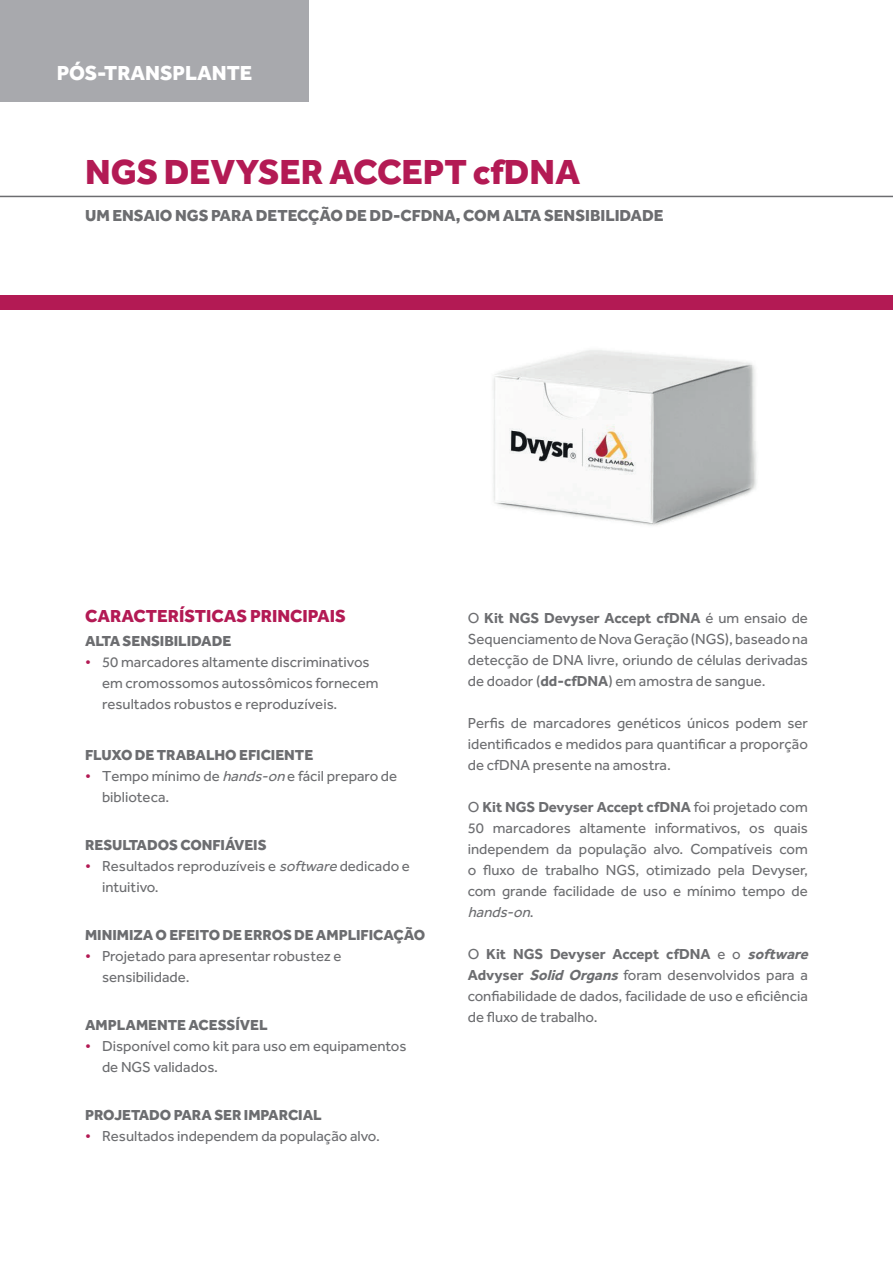
<style>
.page{position:relative;width:893px;height:1263px;background:#fff}
.page>*{position:absolute;margin:0;border:0;box-sizing:border-box;transform-origin:0 0}
.t1{font:800 36px "Effra";color:#b31a54}
.t2{font:800 21px "Effra";color:#fff}
.t3{font:800 18px "Effra";color:#b31a54}
.t4{font:800 16.5px "Effra";color:#6c6d70}
.t5{font:15px/21px "Effra";color:#6c6d70}
.t6{font:800 15px "Effra";color:#6c6d70}
.s1{color:#b31a54}
.s2{font-style:italic}
.s3{font-weight:700}
.s4{font-weight:700;font-style:italic}
</style>
<div class="page">
<div style="left:0;top:0;width:308px;height:101px;background:#a8a9ad"></div>
<div style="left:0;top:296px;width:893px;height:14px;background:#b31a54"></div>
<hr style="left:0;top:196px;width:893px;height:1px;background:#6c6d70">
<img style="left:493px;top:350px;width:264px;height:176px">
<h2 class="t2" style="left:57px;top:60px;width:197px">PÓS-TRANSPLANTE</h2>
<h1 class="t1" style="left:85px;top:150px;width:497px">NGS DEVYSER ACCEPT cfDNA</h1>
<p class="t4" style="left:85px;top:205px;width:580px">UM ENSAIO NGS PARA DETECÇÃO DE DD-CFDNA, COM ALTA SENSIBILIDADE</p>
<p class="t3" style="left:85px;top:605px;width:262px">CARACTERÍSTICAS PRINCIPAIS</p>
<p class="t6" style="left:85px;top:632px;width:148px">ALTA SENSIBILIDADE</p>
<p class="t5" style="left:102px;top:651px;width:278px;text-indent:-17px"><span class="s1">•</span> 50 marcadores altamente discriminativos em cromossomos autossômicos fornecem resultados robustos e reproduzíveis.</p>
<p class="t6" style="left:85px;top:746px;width:230px">FLUXO DE TRABALHO EFICIENTE</p>
<p class="t5" style="left:102px;top:765px;width:297px;text-indent:-17px"><span class="s1">•</span> Tempo mínimo de <span class="s2">hands-on</span> e fácil preparo de biblioteca.</p>
<p class="t6" style="left:85px;top:836px;width:183px">RESULTADOS CONFIÁVEIS</p>
<p class="t5" style="left:102px;top:855px;width:309px;text-indent:-17px"><span class="s1">•</span> Resultados reproduzíveis e <span class="s2">software</span> dedicado e intuitivo.</p>
<p class="t6" style="left:85px;top:926px;width:342px">MINIMIZA O EFEITO DE ERROS DE AMPLIFICAÇÃO</p>
<p class="t5" style="left:102px;top:945px;width:241px;text-indent:-17px"><span class="s1">•</span> Projetado para apresentar robustez e sensibilidade.</p>
<p class="t6" style="left:85px;top:1016px;width:184px">AMPLAMENTE ACESSÍVEL</p>
<p class="t5" style="left:102px;top:1035px;width:306px;text-indent:-17px"><span class="s1">•</span> Disponível como kit para uso em equipamentos de NGS validados.</p>
<p class="t6" style="left:85px;top:1106px;width:238px">PROJETADO PARA SER IMPARCIAL</p>
<p class="t5" style="left:85px;top:1125px;width:296px"><span class="s1">•</span> Resultados independem da população alvo.</p>
<p class="t5" style="left:468px;top:607px;width:342px;text-align:justify">O <span class="s3">Kit NGS Devyser Accept cfDNA</span> é um ensaio de Sequenciamento de Nova Geração (NGS), baseado na detecção de DNA livre, oriundo de células derivadas de doador (<span class="s3">dd-cfDNA</span>) em amostra de sangue.</p>
<p class="t5" style="left:468px;top:712px;width:342px;text-align:justify">Perfis de marcadores genéticos únicos podem ser identificados e medidos para quantificar a proporção de cfDNA presente na amostra.</p>
<p class="t5" style="left:468px;top:796px;width:342px;text-align:justify">O <span class="s3">Kit NGS Devyser Accept cfDNA</span> foi projetado com 50 marcadores altamente informativos, os quais independem da população alvo. Compatíveis com o fluxo de trabalho NGS, otimizado pela Devyser, com grande facilidade de uso e mínimo tempo de <span class="s2">hands-on</span>.</p>
<p class="t5" style="left:468px;top:943px;width:346px">O <span class="s3">Kit NGS Devyser Accept cfDNA</span> e o <span class="s4">software </span><span class="s3">Advyser</span> <span class="s4">Solid Organs</span> foram desenvolvidos para a confiabilidade de dados, facilidade de uso e eficiência de fluxo de trabalho.</p>
</div>
